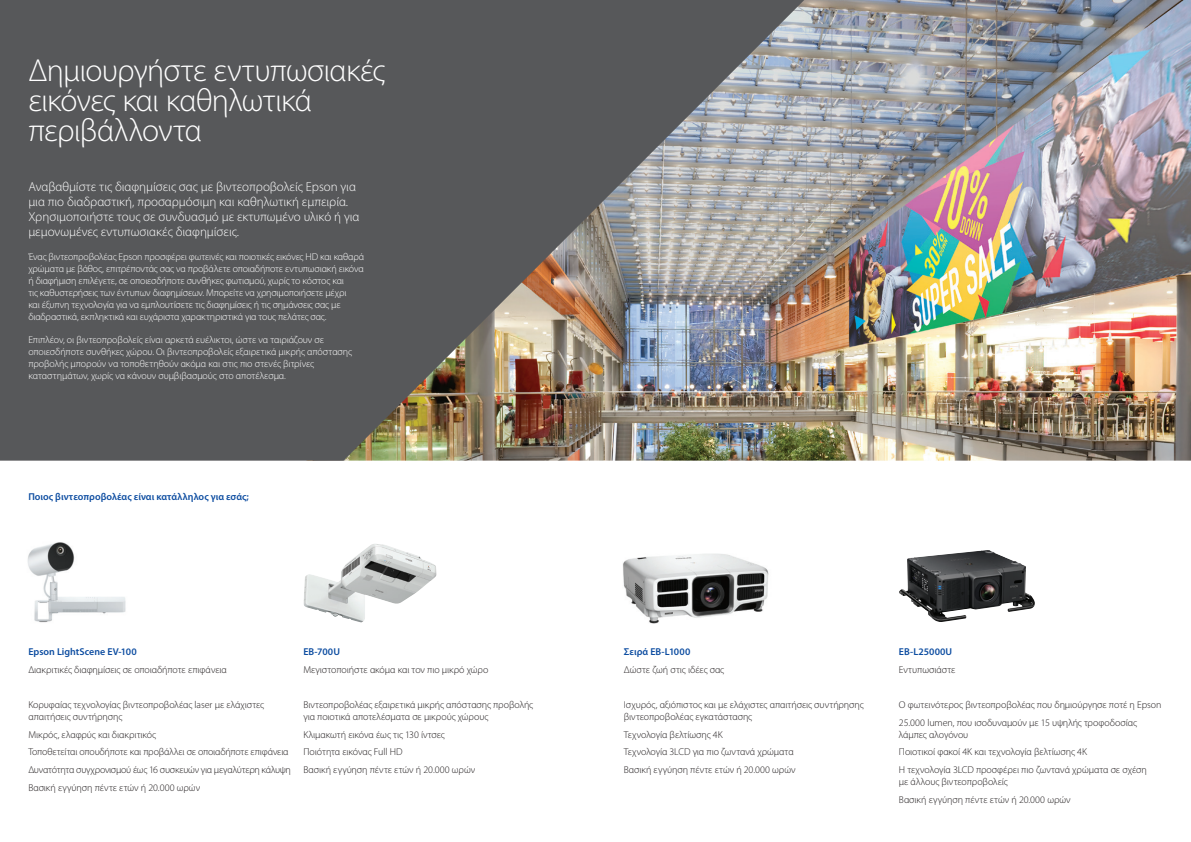
<style>
.page{position:relative;width:1191px;height:842px;background:#fff}
.page>*{position:absolute;margin:0;border:0;box-sizing:border-box;transform-origin:0 0}
.t1{font:300 32px/30px "Myriad Pro";letter-spacing:-.02em;color:#fff}
.t2{font:300 13px/15px "Myriad Pro";color:#fff}
.t3{font:300 10px/17.7px "Myriad Pro";letter-spacing:-.005em;color:#231f20}
.t4{font:300 10px/12px "Myriad Pro";letter-spacing:-.015em;color:#fff}
.t5{font:600 10px "Myriad Pro";color:#0d4da1}
</style>
<div class="page">
<img style="left:812px;top:0;width:379px;height:461px">
<img style="left:0;top:0;width:812px;height:461px">
<img style="left:27px;top:542px;width:99px;height:81px">
<img style="left:899px;top:550px;width:88px;height:72px">
<img style="left:303px;top:544px;width:133px;height:78px">
<img style="left:623px;top:553px;width:146px;height:71px">
<h1 class="t1" style="left:28px;top:56px;width:358px">Δημιουργήστε εντυπωσιακές εικόνες και καθηλωτικά περιβάλλοντα</h1>
<h2 class="t2" style="left:28px;top:180px;width:332px">Αναβαθμίστε τις διαφημίσεις σας με βιντεοπροβολείς Epson για μια πιο διαδραστική, προσαρμόσιμη και καθηλωτική εμπειρία.<br>Χρησιμοποιήστε τους σε συνδυασμό με εκτυπωμένο υλικό ή για μεμονωμένες εντυπωσιακές διαφημίσεις.</h2>
<p class="t4" style="left:28px;top:250px;width:337px">Ένας βιντεοπροβολέας Epson προσφέρει φωτεινές και ποιοτικές εικόνες HD και καθαρά χρώματα με βάθος, επιτρέποντάς σας να προβάλετε οποιαδήποτε εντυπωσιακή εικόνα ή διαφήμιση επιλέγετε, σε οποιεσδήποτε συνθήκες φωτισμού, χωρίς το κόστος και<br>τις καθυστερήσεις των έντυπων διαφημίσεων. Μπορείτε να χρησιμοποιήσετε μέχρι<br>και έξυπνη τεχνολογία για να εμπλουτίσετε τις διαφημίσεις ή τις σημάνσεις σας με διαδραστικά, εκπληκτικά και ευχάριστα χαρακτηριστικά για τους πελάτες σας.</p>
<p class="t4" style="left:28px;top:334px;width:325px">Επιπλέον, οι βιντεοπροβολείς είναι αρκετά ευέλικτοι, ώστε να ταιριάζουν σε οποιεσδήποτε συνθήκες χώρου. Οι βιντεοπροβολείς εξαιρετικά μικρής απόστασης προβολής μπορούν να τοποθετηθούν ακόμα και στις πιο στενές βιτρίνες καταστημάτων, χωρίς να κάνουν συμβιβασμούς στο αποτέλεσμα.</p>
<p class="t5" style="left:28px;top:491px;width:222px">Ποιος βιντεοπροβολέας είναι κατάλληλος για εσάς;</p>
<p class="t5" style="left:28px;top:646px;width:110px">Epson LightScene EV-100</p>
<p class="t3" style="left:28px;top:661px;width:200px">Διακριτικές διαφημίσεις σε οποιαδήποτε επιφάνεια</p>
<p class="t3" style="left:28px;top:699px;width:237px;line-height:12px">Κορυφαίας τεχνολογίας βιντεοπροβολέας laser με ελάχιστες απαιτήσεις συντήρησης</p>
<p class="t3" style="left:28px;top:726px;width:264px">Μικρός, ελαφρύς και διακριτικός<br>Τοποθετείται οπουδήποτε και προβάλλει σε οποιαδήποτε επιφάνεια Δυνατότητα συγχρονισμού έως 16 συσκευών για μεγαλύτερη κάλυψη Βασική εγγύηση πέντε ετών ή 20.000 ωρών</p>
<p class="t5" style="left:303px;top:646px;width:38px">EB-700U</p>
<p class="t3" style="left:303px;top:661px;width:186px">Μεγιστοποιήστε ακόμα και τον πιο μικρό χώρο</p>
<p class="t3" style="left:303px;top:699px;width:231px;line-height:12px">Βιντεοπροβολέας εξαιρετικά μικρής απόστασης προβολής για ποιοτικά αποτελέσματα σε μικρούς χώρους</p>
<p class="t3" style="left:303px;top:726px;width:173px">Κλιμακωτή εικόνα έως τις 130 ίντσες<br>Ποιότητα εικόνας Full HD<br>Βασική εγγύηση πέντε ετών ή 20.000 ωρών</p>
<p class="t5" style="left:624px;top:646px;width:68px">Σειρά EB-L1000</p>
<p class="t3" style="left:624px;top:661px;width:102px">Δώστε ζωή στις ιδέες σας</p>
<p class="t3" style="left:624px;top:699px;width:241px;line-height:12px">Ισχυρός, αξιόπιστος και με ελάχιστες απαιτήσεις συντήρησης βιντεοπροβολέας εγκατάστασης</p>
<p class="t3" style="left:624px;top:726px;width:173px">Τεχνολογία βελτίωσης 4K<br>Τεχνολογία 3LCD για πιο ζωντανά χρώματα<br>Βασική εγγύηση πέντε ετών ή 20.000 ωρών</p>
<p class="t5" style="left:899px;top:646px;width:55px">EB-L25000U</p>
<p class="t3" style="left:899px;top:661px;width:58px">Εντυπωσιάστε</p>
<p class="t3" style="left:899px;top:696px;width:264px">Ο φωτεινότερος βιντεοπροβολέας που δημιούργησε ποτέ η Epson<br>25.000 lumen, που ισοδυναμούν με 15 υψηλής τροφοδοσίας</p>
<p class="t3" style="left:899px;top:726px;width:249px">λάμπες αλογόνου<br>Ποιοτικοί φακοί 4K και τεχνολογία βελτίωσης 4K<br>Η τεχνολογία 3LCD προσφέρει πιο ζωντανά χρώματα σε σχέση</p>
<p class="t3" style="left:899px;top:773px;width:173px">με άλλους βιντεοπροβολείς<br>Βασική εγγύηση πέντε ετών ή 20.000 ωρών</p>
</div>
